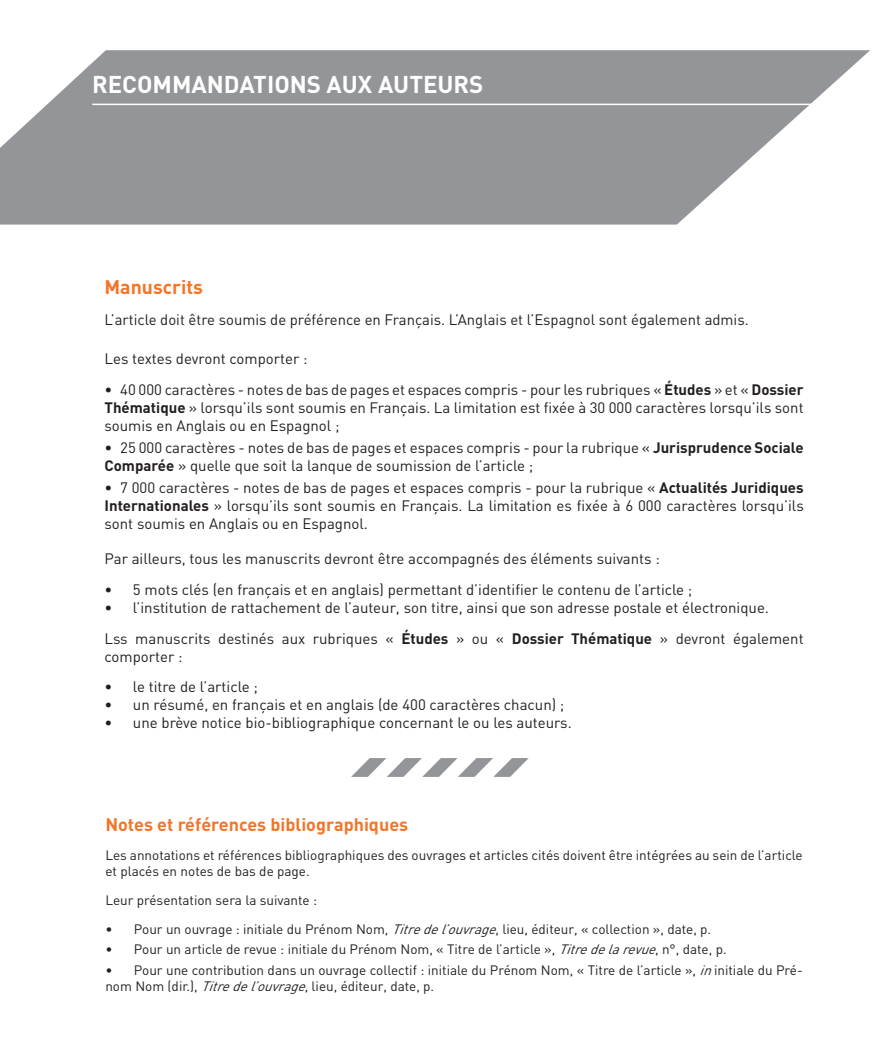
<style>
.page{position:relative;width:893px;height:1063px;background:#fff}
.page>*{position:absolute;margin:0;border:0;box-sizing:border-box;transform-origin:0 0}
.t1{font:700 24px "DIN";color:#fff}
.t2{font:700 19.5px "DIN";color:#f47527}
.t3{font:700 18px "DIN";color:#f47527}
.t4{font:15px/18px "DIN";color:#231f20;text-align:justify}
.t5{font:13.5px/16.2px "DIN";color:#231f20}
.s1{font-weight:700}
.s2{font-style:italic}
</style>
<div class="page">
<svg style="left:351px;top:758px;width:178px;height:19px"></svg>
<svg style="left:0;top:50px;width:870px;height:175px;background:#a3a5a7"></svg>
<hr style="left:92px;top:104px;width:723px;height:1px;background:#fff">
<h1 class="t1" style="left:92px;top:69px;width:393px">RECOMMANDATIONS AUX AUTEURS</h1>
<h2 class="t2" style="left:104px;top:274px;width:100px">Manuscrits</h2>
<p class="t4" style="left:104px;top:310px;width:646px">L’article doit être soumis de préférence en Français. L’Anglais et l’Espagnol sont également admis.</p>
<p class="t4" style="left:104px;top:349px;width:205px">Les textes devront comporter :</p>
<p class="t4" style="left:104px;top:380px;width:701px">• 40 000 caractères - notes de bas de pages et espaces compris - pour les rubriques « <span class="s1">Études</span> » et « <span class="s1">Dossier Thématique</span> » lorsqu’ils sont soumis en Français. La limitation est fixée à 30 000 caractères lorsqu’ils sont soumis en Anglais ou en Espagnol ;</p>
<p class="t4" style="left:104px;top:438px;width:701px">• 25 000 caractères - notes de bas de pages et espaces compris - pour la rubrique « <span class="s1">Jurisprudence Sociale<br>Comparée</span> » quelle que soit la lanque de soumission de l’article ;</p>
<p class="t4" style="left:104px;top:479px;width:701px">• 7 000 caractères - notes de bas de pages et espaces compris - pour la rubrique « <span class="s1">Actualités Juridiques Internationales</span> » lorsqu’ils sont soumis en Français. La limitation es fixée à 6 000 caractères lorsqu’ils sont soumis en Anglais ou en Espagnol.</p>
<p class="t4" style="left:104px;top:550px;width:557px">Par ailleurs, tous les manuscrits devront être accompagnés des éléments suivants :</p>
<p class="t4" style="left:104px;top:580px;width:589px">• 5 mots clés (en français et en anglais) permettant d’identifier le contenu de l’article ;</p>
<p class="t4" style="left:104px;top:592px;width:701px;line-height:30.8px">• l’institution de rattachement de l’auteur, son titre, ainsi que son adresse postale et électronique.<br>Lss manuscrits destinés aux rubriques « <span class="s1">Études</span> » ou « <span class="s1">Dossier Thématique</span> » devront également</p>
<p class="t4" style="left:104px;top:647px;width:80px">comporter :</p>
<p class="t4" style="left:104px;top:678px;width:155px">• le titre de l’article ;</p>
<p class="t4" style="left:104px;top:696px;width:461px">• un résumé, en français et en anglais (de 400 caractères chacun) ;</p>
<p class="t4" style="left:104px;top:714px;width:469px">• une brève notice bio-bibliographique concernant le ou les auteurs.</p>
<p class="t3" style="left:105px;top:812px;width:304px">Notes et références bibliographiques</p>
<p class="t5" style="left:105px;top:846px;width:699px">Les annotations et références bibliographiques des ouvrages et articles cités doivent être intégrées au sein de l’article et placés en notes de bas de page.</p>
<p class="t5" style="left:105px;top:892px;width:213px">Leur présentation sera la suivante :</p>
<p class="t5" style="left:105px;top:921px;width:607px">• Pour un ouvrage : initiale du Prénom Nom, <span class="s2">Titredel’ouvrage</span>, lieu, éditeur, « collection », date, p.</p>
<p class="t5" style="left:105px;top:941px;width:623px">• Pour un article de revue : initiale du Prénom Nom, « Titre de l’article », <span class="s2">Titredelarevue</span>, n°, date, p.</p>
<p class="t5" style="left:105px;top:962px;width:699px">• Pour une contribution dans un ouvrage collectif : initiale du Prénom Nom, « Titre de l’article », <span class="s2">in</span>initiale du Pré&shy;nom Nom (dir.), <span class="s2">Titredel’ouvrage</span>, lieu, éditeur, date, p.</p>
</div>
